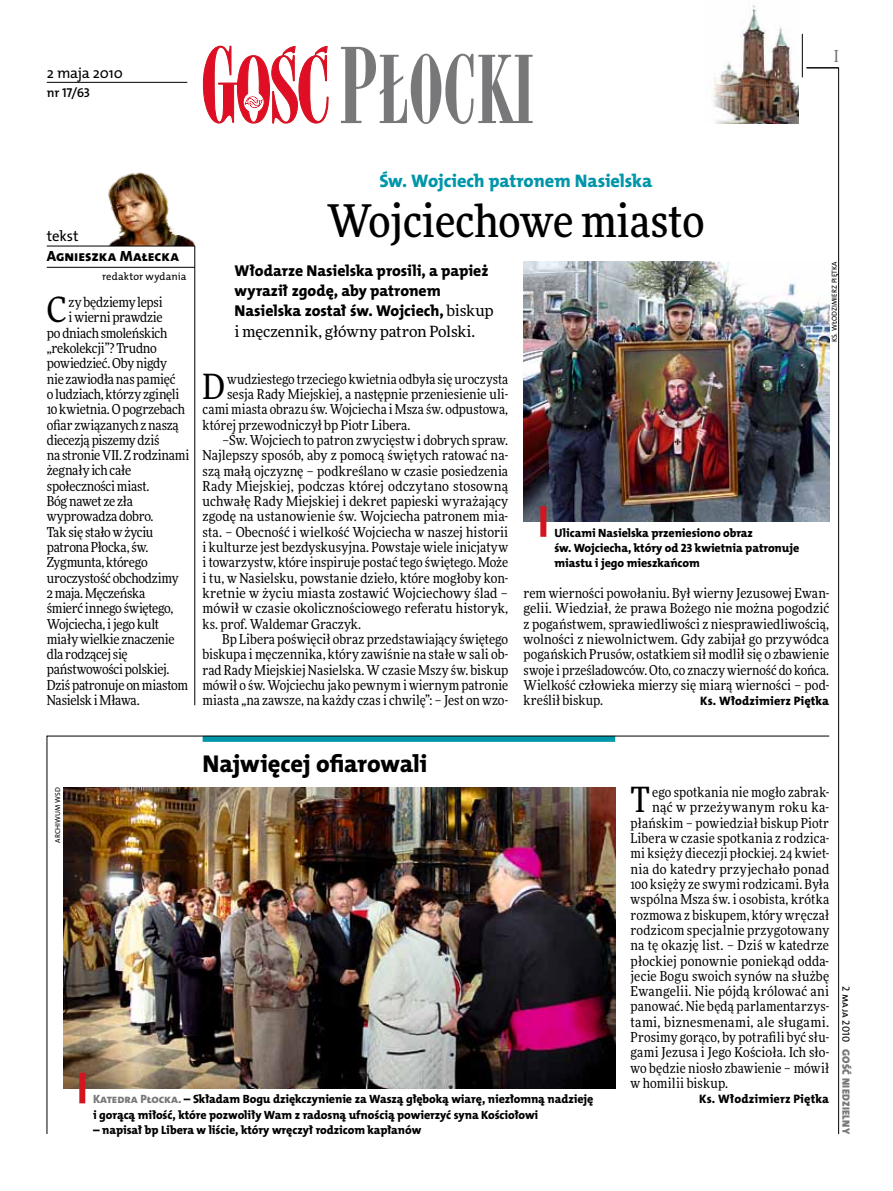
<style>
.page{position:relative;width:893px;height:1191px;background:#fff}
.page>*{position:absolute;margin:0;border:0;box-sizing:border-box;transform-origin:0 0}
.t1{font:500 45px "Freeday Narrow";color:#000}
.t2{font:34.8px "Freeday Narrow News";color:#000}
.t3{font:24.45px "The Mix HP8 Ex Bld";letter-spacing:-.005em;color:#000}
.t4{font:18.3px "The Mix HP8 Ex Bld";letter-spacing:-.005em;color:#0096aa}
.t5{font:500 16.5px "Freeday Narrow";color:#787779;scale:.9 1}
.t6{font:15.75px/20.4px "The Mix HP8 Ex Bld";letter-spacing:-.005em;color:#000}
.t7{font:15.45px "Freeday News";letter-spacing:-.01em;color:#000}
.t8{font:14.85px "The Mix HP8 Ex Bld";color:#000}
.t9{font:14.85px "The Mix HP5 Plain";letter-spacing:-.015em;color:#000}
.t10{font:13.65px/15.3px "Freeday Narrow News";color:#000;text-align:justify}
.t11{font:13.65px "Freeday Narrow News";letter-spacing:-.02em;color:#000}
.t12{font:13.65px "Freeday Narrow News";letter-spacing:.02em;color:#000}
.t13{font:13.65px "Freeday Narrow News";letter-spacing:-.025em;color:#000}
.t14{font:13.65px "Freeday Narrow News";letter-spacing:.025em;color:#000}
.t15{font:12.9px "The Mix HP6 Se Bld";color:#000}
.t16{font:12.3px "The Mix HP8 Ex Bld";letter-spacing:.01em;color:#000}
.t17{font:12px/15.3px "The Mix HP8 Ex Bld";letter-spacing:-.005em;color:#000}
.t18{font:10.5px "The Mix HP5 Plain";letter-spacing:.01em;color:#000}
.t19{font:10.5px "The Mix HP9 Blk";letter-spacing:.025em;color:#787779}
.t20{font:7.2px "The Mix HP5 Plain";letter-spacing:.015em;color:#000}
.s1{font-family:"Freeday News";font-size:15.45px}
.s2{color:#787779}
</style>
<div class="page">
<hr style="left:838px;top:68px;width:1px;height:1066px;background:#000">
<hr style="left:802px;top:34px;width:1px;height:43px;background:#000">
<svg style="left:47px;top:735px;width:783px;height:399px"></svg>
<hr style="left:47px;top:82px;width:140px;height:1px;background:#000">
<hr style="left:195px;top:246px;width:1px;height:459px;background:#000">
<hr style="left:806px;top:68px;width:33px;height:1px;background:#000">
<svg style="left:203px;top:46px;width:126px;height:77px"></svg>
<svg style="left:341px;top:47px;width:192px;height:77px"></svg>
<img style="left:713px;top:5px;width:85px;height:118px">
<img style="left:92px;top:172px;width:103px;height:74px">
<hr style="left:47px;top:246px;width:148px;height:1px;background:#000">
<hr style="left:47px;top:267px;width:148px;height:1px;background:#000">
<img style="left:64px;top:787px;width:551px;height:301px">
<div style="left:79px;top:1072px;width:6px;height:31px;background:#d3151f"></div>
<img style="left:523px;top:261px;width:306px;height:260px">
<div style="left:540px;top:506px;width:6px;height:31px;background:#d3151f"></div>
<p class="t9" style="left:47px;top:63px;width:78px">2 maja 2010</p>
<p class="t15" style="left:47px;top:85px;width:45px">nr 17/63</p>
<p class="t5" style="left:834px;top:46px;width:6px">I</p>
<h3 class="t4" style="left:379px;top:169px;width:274px">Św. Wojciech patronem Nasielska</h3>
<h1 class="t1" style="left:327px;top:193px;width:379px">Wojciechowe miasto</h1>
<p class="t9" style="left:47px;top:227px;width:33px">tekst</p>
<p class="t8" style="left:47px;top:247px;width:133px">Agnieszka Małecka</p>
<p class="t18" style="left:102px;top:270px;width:86px">redaktor wydania</p>
<p class="t6" style="left:234px;top:260px;width:261px">Włodarze Nasielska prosili, a papież wyraził zgodę, aby patronem<br>Nasielska został św. Wojciech, <span class="s1">biskup</span></p>
<p class="t7" style="left:234px;top:322px;width:242px">i męczennik, główny patron Polski.</p>
<h2 class="t2" style="left:203px;top:365px;width:24px">D</h2>
<p class="t10" style="left:227px;top:371px;width:283px">wudziestego trzeciego kwietnia odbyła się uroczysta</p>
<p class="t20" style="left:830px;top:342px;width:82px;rotate:-90deg">Ks. Włodzimierz Piętka</p>
<h2 class="t2" style="left:47px;top:289px;width:21px">C</h2>
<p class="t11" style="left:69px;top:294px;width:96px">zy będziemy lepsi</p>
<p class="t11" style="left:69px;top:309px;width:95px">i wierni prawdzie</p>
<p class="t11" style="left:47px;top:324px;width:122px">po dniach smoleńskich</p>
<p class="t13" style="left:47px;top:340px;width:112px">„rekolekcji”? Trudno</p>
<p class="t10" style="left:47px;top:356px;width:122px">powiedzieć. Oby nigdy</p>
<p class="t10" style="left:47px;top:371px;width:130px">nie zawiodła nas pamięć</p>
<p class="t11" style="left:47px;top:386px;width:134px">o ludziach, którzy zginęli</p>
<p class="t11" style="left:47px;top:401px;width:140px">10 kwietnia. O pogrzebach</p>
<p class="t10" style="left:47px;top:417px;width:133px">ofiar związanych z naszą</p>
<p class="t11" style="left:47px;top:431px;width:114px">diecezją piszemy dziś</p>
<p class="t10" style="left:47px;top:447px;width:144px">na stronie VII. Z rodzinami</p>
<p class="t10" style="left:47px;top:463px;width:86px">żegnały ich całe</p>
<p class="t10" style="left:47px;top:478px;width:104px">społeczności miast.</p>
<p class="t11" style="left:47px;top:493px;width:88px">Bóg nawet ze zła</p>
<p class="t11" style="left:47px;top:508px;width:108px">wyprowadza dobro.</p>
<p class="t11" style="left:47px;top:523px;width:108px">Tak się stało w życiu</p>
<p class="t10" style="left:47px;top:539px;width:103px">patrona Płocka, św.</p>
<p class="t11" style="left:47px;top:554px;width:102px">Zygmunta, którego</p>
<p class="t10" style="left:47px;top:570px;width:133px">uroczystość obchodzimy</p>
<p class="t11" style="left:47px;top:584px;width:100px">2 maja. Męczeńska</p>
<p class="t11" style="left:47px;top:600px;width:128px">śmierć innego świętego,</p>
<p class="t11" style="left:47px;top:615px;width:114px">Wojciecha, i jego kult</p>
<p class="t10" style="left:47px;top:631px;width:129px">miały wielkie znaczenie</p>
<p class="t11" style="left:47px;top:646px;width:82px">dla rodzącej się</p>
<p class="t11" style="left:47px;top:661px;width:124px">państwowości polskiej.</p>
<p class="t11" style="left:47px;top:676px;width:143px">Dziś patronuje on miastom</p>
<p class="t13" style="left:47px;top:692px;width:94px">Nasielsk i Mława.</p>
<p class="t10" style="left:227px;top:386px;width:283px">sesja Rady Miejskiej, a następnie przeniesienie uli-</p>
<p class="t10" style="left:203px;top:401px;width:307px">cami miasta obrazu św. Wojciecha i Msza św. odpustowa,</p>
<p class="t10" style="left:203px;top:417px;width:209px">której przewodniczył bp Piotr Libera.</p>
<p class="t10" style="left:222px;top:432px;width:287px">–Św. Wojciech to patron zwycięstw i dobrych spraw.</p>
<p class="t10" style="left:203px;top:447px;width:307px">Najlepszy sposób, aby z pomocą świętych ratować na-</p>
<p class="t10" style="left:203px;top:463px;width:307px">szą małą ojczyznę – podkreślano w czasie posiedzenia</p>
<p class="t10" style="left:203px;top:478px;width:307px">Rady Miejskiej, podczas której odczytano stosowną</p>
<p class="t10" style="left:203px;top:493px;width:307px">uchwałę Rady Miejskiej i dekret papieski wyrażający</p>
<p class="t10" style="left:203px;top:509px;width:307px">zgodę na ustanowienie św. Wojciecha patronem mia-</p>
<p class="t10" style="left:203px;top:524px;width:307px">sta. – Obecność i wielkość Wojciecha w naszej historii</p>
<p class="t10" style="left:203px;top:539px;width:307px">i kulturze jest bezdyskusyjna. Powstaje wiele inicjatyw</p>
<p class="t10" style="left:203px;top:555px;width:307px">i towarzystw, które inspiruje postać tego świętego. Może</p>
<p class="t10" style="left:203px;top:570px;width:307px">i tu, w Nasielsku, powstanie dzieło, które mogłoby kon-</p>
<p class="t10" style="left:203px;top:585px;width:307px">kretnie w życiu miasta zostawić Wojciechowy ślad –</p>
<p class="t10" style="left:203px;top:600px;width:307px">mówił w czasie okolicznościowego referatu historyk,</p>
<p class="t10" style="left:203px;top:616px;width:160px">ks. prof. Waldemar Graczyk.</p>
<p class="t10" style="left:222px;top:631px;width:287px">Bp Libera poświęcił obraz przedstawiający świętego</p>
<p class="t10" style="left:203px;top:646px;width:307px">biskupa i męczennika, który zawiśnie na stałe w sali ob-</p>
<p class="t10" style="left:203px;top:662px;width:307px">rad Rady Miejskiej Nasielska. W czasie Mszy św. biskup</p>
<p class="t10" style="left:203px;top:677px;width:307px">mówił o św. Wojciechu jako pewnym i wiernym patronie</p>
<p class="t10" style="left:203px;top:692px;width:307px">miasta „na zawsze, na każdy czas i chwilę”: – Jest on wzo-</p>
<p class="t17" style="left:555px;top:525px;width:246px">Ulicami Nasielska przeniesiono obraz<br>św. Wojciecha, który od 23 kwietnia patronuje miastu i jego mieszkańcom</p>
<p class="t10" style="left:524px;top:585px;width:307px">rem wierności powołaniu. Był wierny Jezusowej Ewan&shy;gelii. Wiedział, że prawa Bożego nie można pogodzić z pogaństwem, sprawiedliwości z niesprawiedliwością, wolności z niewolnictwem. Gdy zabijał go przywódca pogańskich Prusów, ostatkiem sił modlił się o zbawienie swoje i prześladowców. Oto, co znaczy wierność do końca.<br>Wielkość człowieka mierzy się miarą wierności – pod&shy;kreślił biskup.</p>
<p class="t16" style="left:700px;top:693px;width:130px">Ks. Włodzimierz Piętka</p>
<p class="t20" style="left:53px;top:842px;width:57px;rotate:-90deg">Archiwum WSD</p>
<h3 class="t3" style="left:203px;top:747px;width:226px">Najwięcej ofiarowali</h3>
<p class="t17" style="left:93px;top:1091px;width:502px"><span class="s2">Katedra Płocka.</span> – Składam Bogu dziękczynienie za Waszą głęboką wiarę, niezłomną nadzieję i gorącą miłość, które pozwoliły Wam z radosną ufnością powierzyć syna Kościołowi</p>
<p class="t17" style="left:93px;top:1122px;width:330px">– napisał bp Libera w liście, który wręczył rodzicom kapłanów</p>
<h2 class="t2" style="left:630px;top:778px;width:21px">T</h2>
<p class="t10" style="left:652px;top:784px;width:179px">ego spotkania nie mogło zabrak-</p>
<p class="t12" style="left:652px;top:799px;width:179px">nąć w przeżywanym roku ka-</p>
<p class="t10" style="left:630px;top:815px;width:200px">płańskim – powiedział biskup Piotr</p>
<p class="t10" style="left:630px;top:830px;width:200px">Libera w czasie spotkania z rodzica-</p>
<p class="t10" style="left:630px;top:845px;width:200px">mi księży diecezji płockiej. 24 kwiet-</p>
<p class="t14" style="left:630px;top:860px;width:200px">nia do katedry przyjechało ponad</p>
<p class="t12" style="left:630px;top:875px;width:200px">100 księży ze swymi rodzicami. Była</p>
<p class="t10" style="left:630px;top:891px;width:200px">wspólna Msza św. i osobista, krótka</p>
<p class="t10" style="left:630px;top:907px;width:200px">rozmowa z biskupem, który wręczał</p>
<p class="t10" style="left:630px;top:922px;width:200px">rodzicom specjalnie przygotowany</p>
<p class="t10" style="left:630px;top:937px;width:200px">na tę okazję list. – Dziś w katedrze</p>
<p class="t12" style="left:630px;top:952px;width:200px">płockiej ponownie poniekąd odda-</p>
<p class="t12" style="left:630px;top:967px;width:200px">jecie Bogu swoich synów na służbę</p>
<p class="t10" style="left:630px;top:983px;width:200px">Ewangelii. Nie pójdą królować ani</p>
<p class="t10" style="left:630px;top:998px;width:200px">panować. Nie będą parlamentarzys-</p>
<p class="t12" style="left:630px;top:1013px;width:200px">tami, biznesmenami, ale sługami.</p>
<p class="t10" style="left:630px;top:1029px;width:200px">Prosimy gorąco, by potrafili być słu-</p>
<p class="t10" style="left:630px;top:1044px;width:200px">gami Jezusa i Jego Kościoła. Ich sło-</p>
<p class="t10" style="left:630px;top:1060px;width:200px">wo będzie niosło zbawienie – mówił</p>
<p class="t10" style="left:630px;top:1075px;width:99px">w homilii biskup.</p>
<p class="t16" style="left:699px;top:1091px;width:132px">Ks. Włodzimierz Piętka</p>
<p class="t18" style="left:853px;top:986px;width:58px;rotate:90deg">2 maja 2010</p>
<p class="t19" style="left:853px;top:1049px;width:86px;rotate:90deg">Gość Niedzielny</p>
</div>
